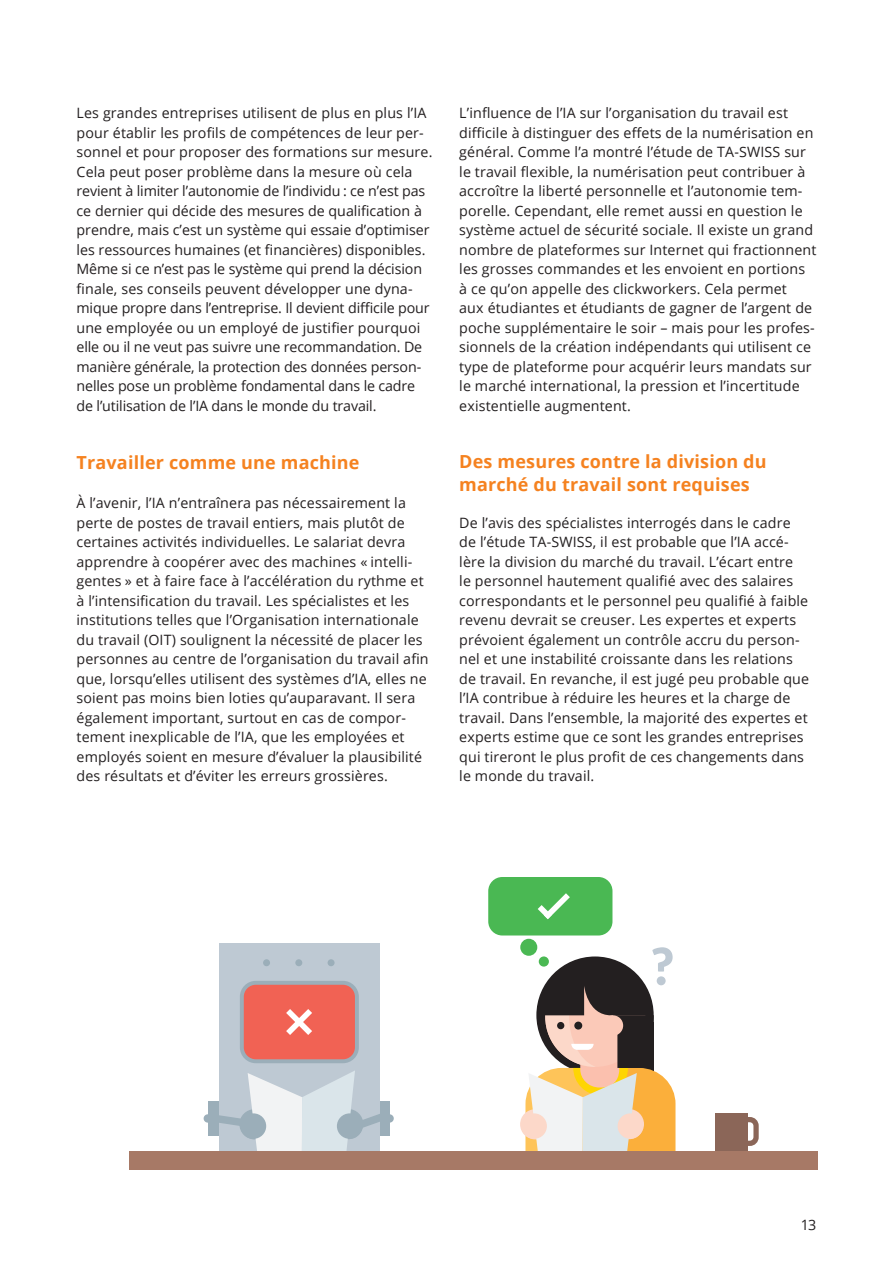
<style>
.page{position:relative;width:893px;height:1263px;background:#fff}
.page>*{position:absolute;margin:0;border:0;box-sizing:border-box;transform-origin:0 0}
.t1{font:27px "Open Sans";color:#231f20}
.t2{font:700 18px/22.5px "Open Sans";letter-spacing:.01em;color:#f58220}
.t3{font:14.25px/19.5px "Open Sans";letter-spacing:.01em;color:#231f20}
</style>
<div class="page">
<div style="left:715px;top:1113px;width:33px;height:38px;background:#8b6658"></div>
<div style="left:208px;top:1101px;width:12px;height:35px;background:#9baeb9"></div>
<div style="left:219px;top:943px;width:161px;height:224px;background:#bec9d3"></div>
<svg style="left:520px;top:1109px;width:30px;height:30px"></svg>
<div style="left:521px;top:1113px;width:26px;height:26px;background:#fcd8c9;border-radius:50%"></div>
<div style="left:242px;top:983px;width:115px;height:78px;background:#f16254;border-radius:14px"></div>
<div style="left:240px;top:981px;width:119px;height:82px;border:4px solid #9baeb9;border-radius:14px"></div>
<div style="left:263px;top:959px;width:7px;height:7px;background:#9baeb9;border-radius:50%"></div>
<div style="left:295px;top:959px;width:7px;height:7px;background:#9baeb9;border-radius:50%"></div>
<div style="left:328px;top:959px;width:7px;height:7px;background:#9baeb9;border-radius:50%"></div>
<svg style="left:286px;top:1009px;width:26px;height:26px"></svg>
<svg style="left:219px;top:1071px;width:171px;height:80px"></svg>
<div style="left:385px;top:1114px;width:9px;height:8px;background:#9baeb9;border-radius:50%"></div>
<div style="left:204px;top:1114px;width:8px;height:8px;background:#9baeb9;border-radius:50%"></div>
<div style="left:488px;top:877px;width:124px;height:58px;background:#4ab853;border-radius:14px"></div>
<div style="left:520px;top:939px;width:17px;height:17px;background:#4ab853;border-radius:50%"></div>
<svg style="left:538px;top:893px;width:32px;height:26px"></svg>
<div style="left:129px;top:1151px;width:688px;height:18px;background:#a77966"></div>
<div style="left:732px;top:1117px;width:27px;height:29px;border:5px solid #8b6658;border-radius:6px"></div>
<svg style="left:525px;top:947px;width:150px;height:204px"></svg>
<div style="left:603px;top:1015px;width:20px;height:21px;background:#fbc9b8;border-radius:50%"></div>
<p class="t3" style="left:77px;top:103px;width:357px">Les grandes entreprises utilisent de plus en plus l’IA pour établir les profils de compétences de leur per&shy;sonnel et pour proposer des formations sur mesure.<br>Cela peut poser problème dans la mesure où cela revient à limiter l’autonomie de l’individu : ce n’est pas ce dernier qui décide des mesures de qualification à prendre, mais c’est un système qui essaie d’optimiser les ressources humaines (et financières) disponibles.<br>Même si ce n’est pas le système qui prend la décision finale, ses conseils peuvent développer une dyna&shy;mique propre dans l’entreprise. Il devient difficile pour une employée ou un employé de justifier pourquoi elle ou il ne veut pas suivre une recommandation. De manière générale, la protection des données person&shy;nelles pose un problème fondamental dans le cadre de l’utilisation de l’IA dans le monde du travail.</p>
<p class="t3" style="left:459px;top:103px;width:359px">L’influence de l’IA sur l’organisation du travail est difficile à distinguer des effets de la numérisation en général. Comme l’a montré l’étude de TA-SWISS sur le travail flexible, la numérisation peut contribuer à accroître la liberté personnelle et l’autonomie tem&shy;porelle. Cependant, elle remet aussi en question le système actuel de sécurité sociale. Il existe un grand nombre de plateformes sur Internet qui fractionnent les grosses commandes et les envoient en portions à ce qu’on appelle des clickworkers. Cela permet<br>aux étudiantes et étudiants de gagner de l’argent de poche supplémentaire le soir – mais pour les profes&shy;sionnels de la création indépendants qui utilisent ce type de plateforme pour acquérir leurs mandats sur le marché international, la pression et l’incertitude existentielle augmentent.</p>
<p class="t2" style="left:459px;top:450px;width:309px">Des mesures contre la division du marché du travail sont requises</p>
<p class="t3" style="left:459px;top:513px;width:351px">De l’avis des spécialistes interrogés dans le cadre de l’étude TA-SWISS, il est probable que l’IA accé&shy;lère la division du marché du travail. L’écart entre<br>le personnel hautement qualifié avec des salaires correspondants et le personnel peu qualifié à faible revenu devrait se creuser. Les expertes et experts prévoient également un contrôle accru du person&shy;nel et une instabilité croissante dans les relations de travail. En revanche, il est jugé peu probable que l’IA contribue à réduire les heures et la charge de travail. Dans l’ensemble, la majorité des expertes et experts estime que ce sont les grandes entreprises qui tireront le plus profit de ces changements dans</p>
<p class="t2" style="left:77px;top:451px;width:285px">Travailler comme une machine</p>
<p class="t3" style="left:77px;top:493px;width:354px">À l’avenir, l’IA n’entraînera pas nécessairement la perte de postes de travail entiers, mais plutôt de certaines activités individuelles. Le salariat devra apprendre à coopérer avec des machines « intelli&shy;gentes » et à faire face à l’accélération du rythme et à l’intensification du travail. Les spécialistes et les institutions telles que l’Organisation internationale du travail (OIT) soulignent la nécessité de placer les personnes au centre de l’organisation du travail afin que, lorsqu’elles utilisent des systèmes d’IA, elles ne soient pas moins bien loties qu’auparavant. Il sera également important, surtout en cas de compor&shy;tement inexplicable de l’IA, que les employées et employés soient en mesure d’évaluer la plausibilité des résultats et d’éviter les erreurs grossières.</p>
<h1 class="t1" style="left:72px;top:753px;width:101px">Seite 13</h1>
<p class="t3" style="left:459px;top:766px;width:137px">le monde du travail.</p>
<p class="t3" style="left:801px;top:1215px;width:17px">13</p>
</div>
